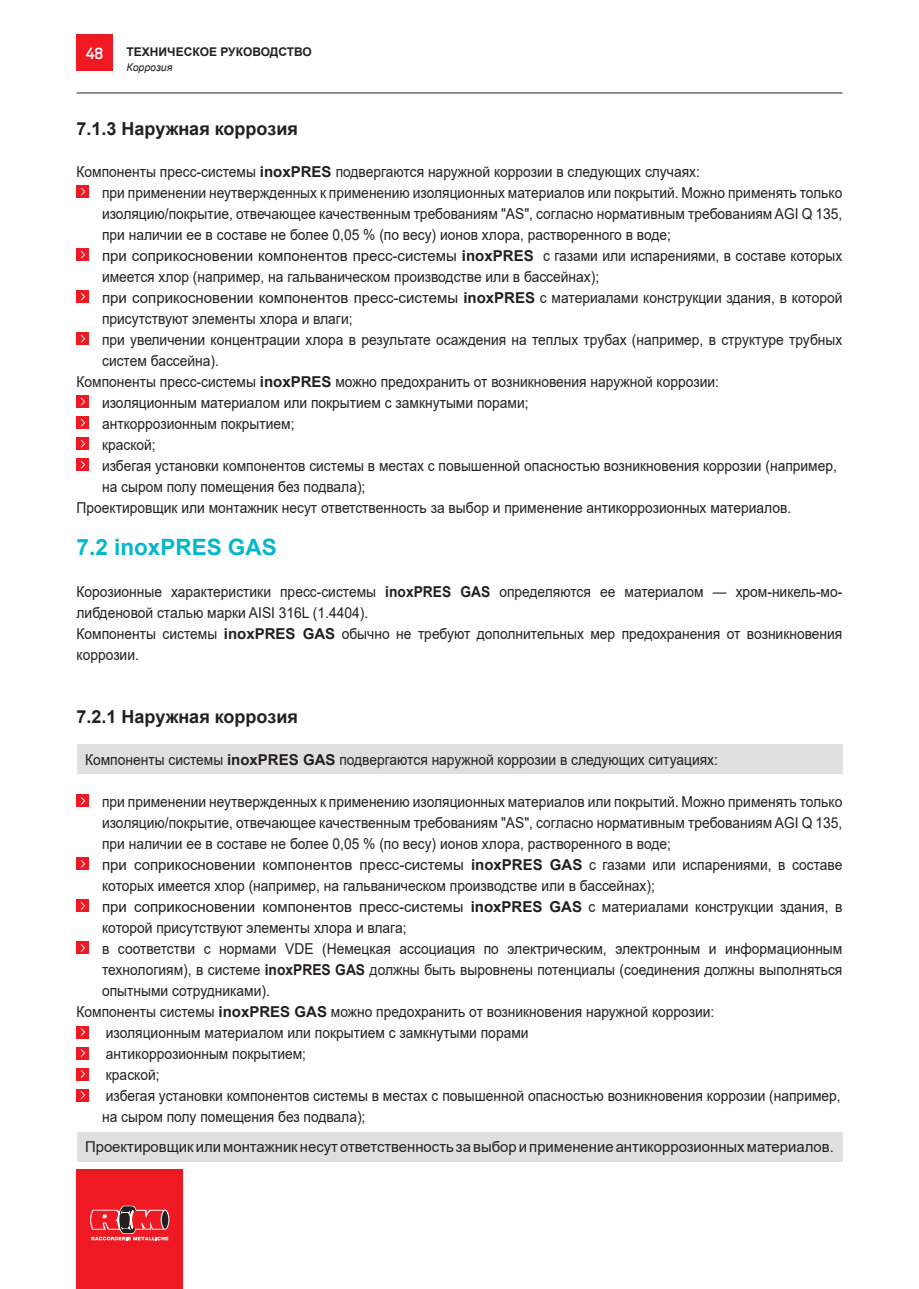
<style>
.page{position:relative;width:919px;height:1289px;background:#fff}
.page>*{position:absolute;margin:0;border:0;box-sizing:border-box;transform-origin:0 0}
.t1{font:700 22.5px "Arial";color:#02b7cd}
.t2{font:700 18px "Arial";color:#241f1f}
.t3{font:15px/21px "Arial";color:#241f1f;scale:.92 1}
.t4{font:15px "Arial";color:#241f1f}
.t5{font:500 15px "Heron Sans";color:#fff}
.t6{font:700 12px "Arial";color:#241f1f}
.t7{font:italic 10.5px "Arial";color:#241f1f}
.s1{font-weight:700}
</style>
<div class="page">
<hr style="left:77px;top:93px;width:765px;height:1px;background:#241f1f">
<div style="left:77px;top:1169px;width:106px;height:119px;background:#ef1923"></div>
<svg style="left:90px;top:1205px;width:79px;height:35px"></svg>
<div style="left:77px;top:35px;width:36px;height:36px;background:#ef1923"></div>
<div style="left:77px;top:185px;width:12px;height:13px;background:#ef1923"></div>
<svg style="left:81px;top:188px;width:4px;height:7px"></svg>
<div style="left:77px;top:248px;width:12px;height:13px;background:#ef1923"></div>
<svg style="left:81px;top:251px;width:4px;height:7px"></svg>
<div style="left:77px;top:290px;width:12px;height:13px;background:#ef1923"></div>
<svg style="left:81px;top:293px;width:4px;height:7px"></svg>
<div style="left:77px;top:332px;width:12px;height:13px;background:#ef1923"></div>
<svg style="left:81px;top:335px;width:4px;height:7px"></svg>
<div style="left:77px;top:395px;width:12px;height:13px;background:#ef1923"></div>
<svg style="left:81px;top:398px;width:4px;height:7px"></svg>
<div style="left:77px;top:416px;width:12px;height:13px;background:#ef1923"></div>
<svg style="left:81px;top:419px;width:4px;height:7px"></svg>
<div style="left:77px;top:437px;width:12px;height:13px;background:#ef1923"></div>
<svg style="left:81px;top:440px;width:4px;height:7px"></svg>
<div style="left:77px;top:458px;width:12px;height:13px;background:#ef1923"></div>
<svg style="left:81px;top:461px;width:4px;height:7px"></svg>
<div style="left:77px;top:794px;width:12px;height:13px;background:#ef1923"></div>
<svg style="left:81px;top:797px;width:4px;height:7px"></svg>
<div style="left:77px;top:857px;width:12px;height:13px;background:#ef1923"></div>
<svg style="left:81px;top:860px;width:4px;height:7px"></svg>
<div style="left:77px;top:899px;width:12px;height:13px;background:#ef1923"></div>
<svg style="left:81px;top:902px;width:4px;height:7px"></svg>
<div style="left:77px;top:941px;width:12px;height:13px;background:#ef1923"></div>
<svg style="left:81px;top:944px;width:4px;height:7px"></svg>
<div style="left:77px;top:1025px;width:12px;height:13px;background:#ef1923"></div>
<svg style="left:81px;top:1028px;width:4px;height:7px"></svg>
<div style="left:77px;top:1046px;width:12px;height:13px;background:#ef1923"></div>
<svg style="left:81px;top:1049px;width:4px;height:7px"></svg>
<div style="left:77px;top:1067px;width:12px;height:13px;background:#ef1923"></div>
<svg style="left:81px;top:1070px;width:4px;height:7px"></svg>
<div style="left:77px;top:1088px;width:12px;height:13px;background:#ef1923"></div>
<svg style="left:81px;top:1091px;width:4px;height:7px"></svg>
<div style="left:77px;top:744px;width:765px;height:29px;background:#e0dfdf"></div>
<div style="left:77px;top:1132px;width:765px;height:29px;background:#e0dfdf"></div>
<p class="t5" style="left:86px;top:45px;width:19px">48</p>
<p class="t6" style="left:126px;top:44px;width:187px">ТЕХНИЧЕСКОЕ РУКОВОДСТВО</p>
<p class="t7" style="left:126px;top:60px;width:47px">Коррозия</p>
<p class="t2" style="left:77px;top:116px;width:223px">7.1.3 Наружная коррозия</p>
<p class="t3" style="left:77px;top:161px;width:679px">Компоненты пресс-системы <span class="s1">inoxPRES</span> подвергаются наружной коррозии в следующих случаях:</p>
<p class="t3" style="left:102px;top:182px;width:806px">при применении неутвержденных к применению изоляционных материалов или покрытий. Можно применять только</p>
<p class="t3" style="left:102px;top:203px;width:806px">изоляцию/покрытие, отвечающее качественным требованиям "AS", согласно нормативным требованиям AGI Q 135,</p>
<p class="t3" style="left:102px;top:224px;width:620px">при наличии ее в составе не более 0,05 % (по весу) ионов хлора, растворенного в воде;</p>
<p class="t4" style="left:102px;top:245px;width:741px">при соприкосновении компонентов пресс-системы <span class="s1">inoxPRES</span> с газами или испарениями, в составе которых</p>
<p class="t3" style="left:102px;top:266px;width:541px">имеется хлор (например, на гальваническом производстве или в бассейнах);</p>
<p class="t4" style="left:102px;top:287px;width:741px">при соприкосновении компонентов пресс-системы <span class="s1">inoxPRES</span> с материалами конструкции здания, в которой</p>
<p class="t3" style="left:102px;top:308px;width:274px">присутствуют элементы хлора и влаги;</p>
<p class="t3" style="left:102px;top:329px;width:806px">при увеличении концентрации хлора в результате осаждения на теплых трубах (например, в структуре трубных</p>
<p class="t3" style="left:102px;top:350px;width:129px">систем бассейна).</p>
<p class="t3" style="left:77px;top:371px;width:699px">Компоненты пресс-системы <span class="s1">inoxPRES</span> можно предохранить от возникновения наружной коррозии:</p>
<p class="t3" style="left:102px;top:392px;width:465px">изоляционным материалом или покрытием с замкнутыми порами;</p>
<p class="t3" style="left:102px;top:413px;width:211px">анткоррозионным покрытием;</p>
<p class="t3" style="left:102px;top:434px;width:60px">краской;</p>
<p class="t3" style="left:102px;top:455px;width:800px">избегая установки компонентов системы в местах с повышенной опасностью возникновения коррозии (например,</p>
<p class="t3" style="left:102px;top:476px;width:288px">на сыром полу помещения без подвала);</p>
<p class="t3" style="left:77px;top:497px;width:778px">Проектировщик или монтажник несут ответственность за выбор и применение антикоррозионных материалов.</p>
<h1 class="t1" style="left:77px;top:531px;width:202px">7.2 inoxPRES GAS</h1>
<p class="t3" style="left:77px;top:581px;width:833px">Корозионные характеристики пресс-системы <span class="s1">inoxPRES GAS</span> определяются ее материалом — хром-никель-мо&shy;либденовой сталью марки AISI 316L (1.4404).<br>Компоненты системы <span class="s1">inoxPRES GAS</span> обычно не требуют дополнительных мер предохранения от возникновения коррозии.</p>
<p class="t2" style="left:77px;top:704px;width:223px">7.2.1 Наружная коррозия</p>
<p class="t3" style="left:85px;top:749px;width:689px">Компоненты системы <span class="s1">inoxPRES GAS</span> подвергаются наружной коррозии в следующих ситуациях:</p>
<p class="t3" style="left:102px;top:791px;width:806px">при применении неутвержденных к применению изоляционных материалов или покрытий. Можно применять только</p>
<p class="t3" style="left:102px;top:812px;width:806px">изоляцию/покрытие, отвечающее качественным требованиям "AS", согласно нормативным требованиям AGI Q 135,</p>
<p class="t3" style="left:102px;top:833px;width:620px">при наличии ее в составе не более 0,05 % (по весу) ионов хлора, растворенного в воде;</p>
<p class="t4" style="left:102px;top:854px;width:741px">при соприкосновении компонентов пресс-системы <span class="s1">inoxPRES GAS</span> с газами или испарениями, в составе</p>
<p class="t3" style="left:102px;top:875px;width:602px">которых имеется хлор (например, на гальваническом производстве или в бассейнах);</p>
<p class="t4" style="left:102px;top:896px;width:741px">при соприкосновении компонентов пресс-системы <span class="s1">inoxPRES GAS</span> с материалами конструкции здания, в</p>
<p class="t3" style="left:102px;top:917px;width:332px">которой присутствуют элементы хлора и влага;</p>
<p class="t3" style="left:102px;top:938px;width:806px">в соответстви c нормами VDE (Немецкая ассоциация по электрическим, электронным и информационным</p>
<p class="t3" style="left:102px;top:959px;width:806px">технологиям), в системе <span class="s1">inoxPRES GAS</span> должны быть выровнены потенциалы (соединения должны выполняться</p>
<p class="t3" style="left:102px;top:980px;width:184px">опытными сотрудниками).</p>
<p class="t3" style="left:77px;top:1001px;width:694px">Компоненты системы <span class="s1">inoxPRES GAS</span> можно предохранить от возникновения наружной коррозии:</p>
<p class="t3" style="left:106px;top:1022px;width:461px">изоляционным материалом или покрытием с замкнутыми порами</p>
<p class="t3" style="left:106px;top:1043px;width:219px">антикоррозионным покрытием;</p>
<p class="t3" style="left:106px;top:1064px;width:60px">краской;</p>
<p class="t3" style="left:106px;top:1085px;width:800px">избегая установки компонентов системы в местах с повышенной опасностью возникновения коррозии (например,</p>
<p class="t3" style="left:102px;top:1106px;width:288px">на сыром полу помещения без подвала);</p>
<p class="t4" style="left:85px;top:1135px;width:750px">Проектировщик или монтажник несут ответственность за выбор и применение антикоррозионных материалов.</p>
</div>
